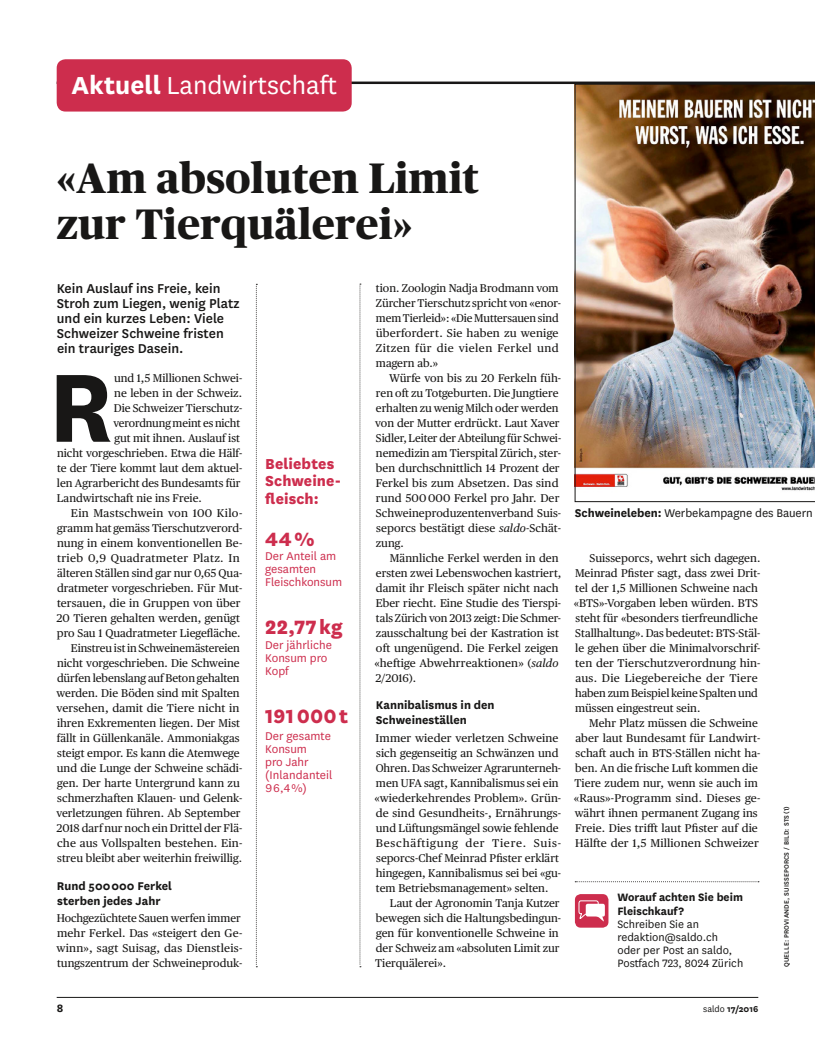
<style>
.page{position:relative;width:815px;height:1053px;background:#fff}
.page>*{position:absolute;margin:0;border:0;box-sizing:border-box;transform-origin:0 0}
._051_SA_Lauftext_Ini{font:700 113.12px "National";color:#181716}
._200_SA_Titel_Artike{font:800 42.5px/46px "Publico Headline";letter-spacing:.01em;color:#181716}
._010_SA_Rubriktitel{font:28.75px "National";color:#fff}
._280_SA_Zitat_13_5_x{font:800 22.5px "National";letter-spacing:.01em;color:#cd2d4d}
._280_SA_Zitat_13_5_x-2{font:800 16.88px/17.5px "National";letter-spacing:.005em;color:#cd2d4d}
._040_SA_Vorspann_12{font:500 15px/15px "National";color:#181716}
._241_SA_Text_Margina{font:13.12px/13.1px "National";color:#cd2d4d}
._250_SA_Zwischentite{font:700 13.12px/15px "National";color:#181716}
._262_SA_Infotext_10{font:13.12px "National";letter-spacing:-.005em;color:#181716}
._262_SA_Infotext_10-2{font:12.5px/13.1px "National";color:#181716}
._266_SA_Infotext_Bol{font:700 12.5px/13.1px "National";color:#181716}
._001_SA_Pagina{font:700 12.5px "National";color:#181716}
._052_SA_Lauftext_Ein{font:11.25px/15px "Publico Text";color:#181716}
._050_SA_Lauftext_9_x{font:11.25px/15px "Publico Text";color:#181716}
._051_SA_Lauftext_Ini-2{font:11.25px "Publico Text";color:#181716}
._002_SA_Fusszeile{font:700 10px "National";color:#181716}
._071_SA_Fotobyline_6{font:500 7.5px "National";letter-spacing:.025em;color:#181716}
.s1{font-weight:700}
.s2{font-style:italic}
.s3{font-weight:400}
</style>
<div class="page">
<hr style="left:57px;top:997px;width:701px;height:1px;background:#181716">
<hr style="left:57px;top:81px;width:758px;height:3px;background:#181716">
<svg style="left:360px;top:284px;width:1px;height:683px"></svg>
<svg style="left:256px;top:284px;width:1px;height:683px"></svg>
<img style="left:575px;top:84px;width:240px;height:417px">
<svg style="left:575px;top:881px;width:184px;height:1px"></svg>
<div style="left:575px;top:894px;width:33px;height:33px;background:#cd2d4d;border-radius:6px"></div>
<svg style="left:578px;top:900px;width:27px;height:21px"></svg>
<div style="left:57px;top:59px;width:295px;height:52px;background:#cd2d4d;border-radius:9px"></div>
<p class="_010_SA_Rubriktitel" style="left:71px;top:66px;width:267px"><span class="s1">Aktuell</span> Landwirtschaft</p>
<p class="_200_SA_Titel_Artike" style="left:57px;top:152px;width:424px">«Am absoluten Limit zur Tierquälerei»</p>
<p class="_040_SA_Vorspann_12" style="left:57px;top:280px;width:184px">Kein Auslauf ins Freie, kein<br>Stroh zum Liegen, wenig Platz und ein kurzes Leben: Viele<br>Schweizer Schweine fristen ein trauriges Dasein.</p>
<p class="_051_SA_Lauftext_Ini" style="left:48px;top:327px;width:67px">R</p>
<p class="_051_SA_Lauftext_Ini-2" style="left:114px;top:369px;width:130px">und 1,5 Millionen Schwei-</p>
<p class="_050_SA_Lauftext_9_x" style="left:376px;top:279px;width:187px">tion. Zoologin Nadja Brodmann vom<br>Zürcher Tierschutz spricht von «enor&shy;mem Tierleid»: «Die Muttersauen sind überfordert. Sie haben zu wenige<br>Zitzen für die vielen Ferkel und magern ab.»</p>
<p class="_052_SA_Lauftext_Ein" style="left:375px;top:369px;width:187px;text-indent:14px">Würfe von bis zu 20 Ferkeln füh&shy;ren oft zu Totgeburten. Die Jungtiere erhalten zu wenig Milch oder werden von der Mutter erdrückt. Laut Xaver Sidler, Leiter der Abteilung für Schwei&shy;nemedizin am Tierspital Zürich, ster&shy;ben durchschnittlich 14 Prozent der Ferkel bis zum Absetzen. Das sind rund 500 000 Ferkel pro Jahr. Der Schweineproduzentenverband Suis&shy;seporcs bestätigt diese <span class="s2">saldo</span>-Schät&shy;zung.</p>
<p class="_052_SA_Lauftext_Ein" style="left:374px;top:549px;width:188px;text-indent:15px">Männliche Ferkel werden in den ersten zwei Lebenswochen kastriert, damit ihr Fleisch später nicht nach Eber riecht. Eine Studie des Tierspi&shy;tals Zürich von 2013 zeigt: Die Schmer&shy;zausschaltung bei der Kastration ist oft ungenügend. Die Ferkel zeigen «heftige Abwehrreaktionen» (<span class="s2">saldo </span>2/2016).</p>
<p class="_250_SA_Zwischentite" style="left:376px;top:697px;width:120px">Kannibalismus in den<br>Schweineställen</p>
<p class="_050_SA_Lauftext_9_x" style="left:374px;top:729px;width:188px">Immer wieder verletzen Schweine sich gegenseitig an Schwänzen und Ohren. Das Schweizer Agrarunterneh&shy;men UFA sagt, Kannibalismus sei ein «wiederkehrendes Problem». Grün&shy;de sind Gesundheits-, Ernährungs&shy;und Lüftungsmängel sowie fehlende Beschäftigung der Tiere. Suis&shy;seporcs-Chef Meinrad Pfister erklärt hingegen, Kannibalismus sei bei «gu&shy;tem Betriebsmanagement» selten.</p>
<p class="_052_SA_Lauftext_Ein" style="left:375px;top:894px;width:187px;text-indent:15px">Laut der Agronomin Tanja Kutzer bewegen sich die Haltungsbedingun&shy;gen für konventionelle Schweine in der Schweiz am «absoluten Limit zur<br>Tierquälerei».</p>
<p class="_051_SA_Lauftext_Ini-2" style="left:114px;top:384px;width:130px">ne leben in der Schweiz.</p>
<p class="_051_SA_Lauftext_Ini-2" style="left:114px;top:399px;width:130px">Die Schweizer Tierschutz-</p>
<p class="_051_SA_Lauftext_Ini-2" style="left:113px;top:414px;width:128px">verordnung meint es nicht</p>
<p class="_051_SA_Lauftext_Ini-2" style="left:114px;top:429px;width:127px">gut mit ihnen. Auslauf ist</p>
<p class="_051_SA_Lauftext_Ini-2" style="left:57px;top:444px;width:187px">nicht vorgeschrieben. Etwa die Hälf-</p>
<p class="_051_SA_Lauftext_Ini-2" style="left:57px;top:459px;width:187px">te der Tiere kommt laut dem aktuel-</p>
<p class="_051_SA_Lauftext_Ini-2" style="left:57px;top:474px;width:185px">len Agrarbericht des Bundesamts für</p>
<p class="_051_SA_Lauftext_Ini-2" style="left:57px;top:489px;width:147px">Landwirtschaft nie ins Freie.</p>
<p class="_052_SA_Lauftext_Ein" style="left:57px;top:504px;width:187px;text-indent:14px">Ein Mastschwein von 100 Kilo&shy;gramm hat gemäss Tierschutzverord&shy;nung in einem konventionellen Be&shy;trieb 0,9 Quadratmeter Platz. In älteren Ställen sind gar nur 0,65 Qua&shy;dratmeter vorgeschrieben. Für Mut&shy;tersauen, die in Gruppen von über 20 Tieren gehalten werden, genügt pro Sau 1 Quadratmeter Liegefläche.</p>
<p class="_052_SA_Lauftext_Ein" style="left:56px;top:639px;width:187px;text-indent:15px">Einstreu ist in Schweinemästereien nicht vorgeschrieben. Die Schweine dürfen lebenslang auf Beton gehalten werden. Die Böden sind mit Spalten versehen, damit die Tiere nicht in ihren Exkrementen liegen. Der Mist fällt in Güllenkanäle. Ammoniakgas steigt empor. Es kann die Atemwege und die Lunge der Schweine schädi&shy;gen. Der harte Untergrund kann zu schmerzhaften Klauen- und Gelenk&shy;verletzungen führen. Ab September 2018 darf nur noch ein Drittel der Flä&shy;che aus Vollspalten bestehen. Ein&shy;streu bleibt aber weiterhin freiwillig.</p>
<p class="_250_SA_Zwischentite" style="left:57px;top:877px;width:117px">Rund 500 000 Ferkel sterben jedes Jahr</p>
<p class="_050_SA_Lauftext_9_x" style="left:56px;top:909px;width:187px">Hochgezüchtete Sauen werfen immer mehr Ferkel. Das «steigert den Ge&shy;winn», sagt Suisag, das Dienstleis&shy;tungszentrum der Schweineproduk-</p>
<p class="_280_SA_Zitat_13_5_x-2" style="left:265px;top:453px;width:77px">Beliebtes<br>Schweine&shy;fleisch:</p>
<p class="_280_SA_Zitat_13_5_x" style="left:265px;top:522px;width:51px">44 %</p>
<p class="_241_SA_Text_Margina" style="left:265px;top:548px;width:79px">Der Anteil am gesamten<br>Fleischkonsum</p>
<p class="_280_SA_Zitat_13_5_x" style="left:265px;top:611px;width:79px">22,77 kg</p>
<p class="_241_SA_Text_Margina" style="left:265px;top:637px;width:68px">Der jährliche<br>Konsum pro<br>Kopf</p>
<p class="_280_SA_Zitat_13_5_x" style="left:265px;top:699px;width:85px">191 000 t</p>
<p class="_241_SA_Text_Margina" style="left:265px;top:728px;width:69px">Der gesamte<br>Konsum<br>pro Jahr (Inlandanteil<br>96,4 %)</p>
<p class="_262_SA_Infotext_10" style="left:575px;top:504px;width:239px"><span class="s1">Schweineleben:</span> Werbekampagne des Bauern</p>
<p class="_052_SA_Lauftext_Ein" style="left:574px;top:549px;width:188px;text-indent:16px">Suisseporcs, wehrt sich dagegen.<br>Meinrad Pfister sagt, dass zwei Drit&shy;tel der 1,5 Millionen Schweine nach «BTS»-Vorgaben leben würden. BTS steht für «besonders tierfreundliche Stallhaltung». Das bedeutet: BTS-Stäl&shy;le gehen über die Minimalvorschrif&shy;ten der Tierschutzverordnung hin&shy;aus. Die Liegebereiche der Tiere haben zum Beispiel keine Spalten und müssen eingestreut sein.</p>
<p class="_052_SA_Lauftext_Ein" style="left:574px;top:714px;width:188px;text-indent:15px">Mehr Platz müssen die Schweine aber laut Bundesamt für Landwirt&shy;schaft auch in BTS-Ställen nicht ha&shy;ben. An die frische Luft kommen die Tiere zudem nur, wenn sie auch im «Raus»-Programm sind. Dieses ge&shy;währt ihnen permanent Zugang ins Freie. Dies trifft laut Pfister auf die Hälfte der 1,5 Millionen Schweizer</p>
<p class="_266_SA_Infotext_Bol" style="left:617px;top:890px;width:127px">Worauf achten Sie beim<br>Fleischkauf?</p>
<p class="_262_SA_Infotext_10-2" style="left:617px;top:916px;width:127px">Schreiben Sie an redaktion@saldo.ch oder per Post an saldo,<br>Postfach 723, 8024 Zürich</p>
<p class="_071_SA_Fotobyline_6" style="left:781px;top:966px;width:163px;rotate:-90deg">QUELLE: PROVIANDE, SUISSEPORCS / BILD: STS (1)</p>
<p class="_001_SA_Pagina" style="left:57px;top:999px;width:8px">8</p>
<p class="_002_SA_Fusszeile" style="left:703px;top:1002px;width:56px"><span class="s3">saldo</span> 17/2016</p>
</div>
